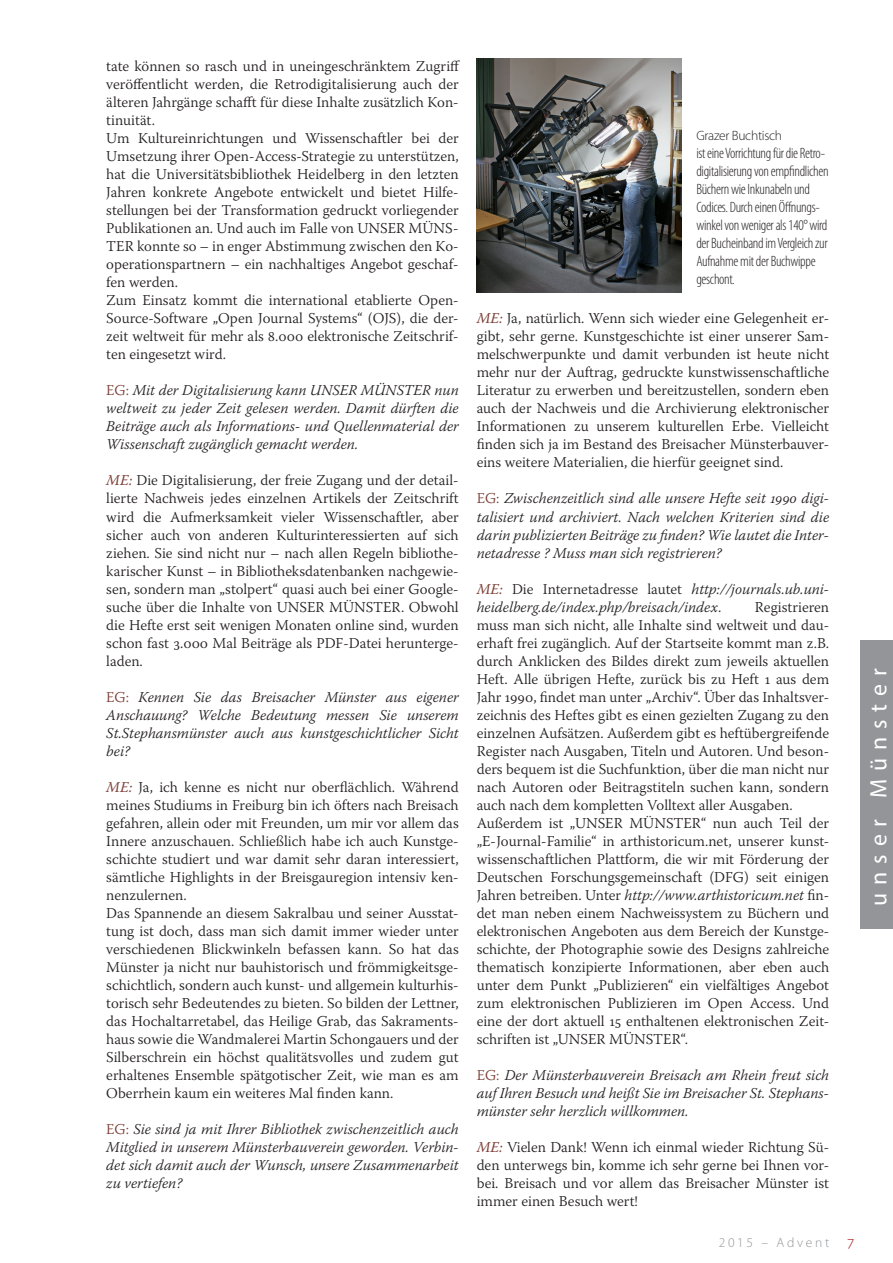
<style>
.page{position:relative;width:893px;height:1263px;background:#fff}
.page>*{position:absolute;margin:0;border:0;box-sizing:border-box;transform-origin:0 0}
.t1{font:23.85px "Myriad Pro";letter-spacing:.33em;color:#fff}
.t2{font:300 15px/18px "Warnock Pro";color:#231f20}
.t3{font:italic 300 15px/18px "Warnock Pro";color:#231f20;text-align:justify}
.t4{font:300 condensed 15px/18px "Myriad Pro";letter-spacing:-.02em;color:#231f20}
.t5{font:300 13.5px "Myriad Pro";letter-spacing:-.02em;color:#231f20}
.t6{font:13.5px "Myriad Pro Light 3";letter-spacing:.2em;color:#939598}
.s1{font-style:normal;color:#7d3f36}
.s2{font-weight:400;font-style:italic;color:#7d3f36}
.s3{font-weight:400;color:#7d3f36}
.s4{font-style:normal}
.s5{font-style:italic}
.s6{font-family:"Myriad Pro";font-weight:300;font-size:16.5px;color:#af1e22}
</style>
<div class="page">
<img style="left:477px;top:58px;width:205px;height:234px">
<div style="left:860px;top:641px;width:33px;height:288px;background:#939598"></div>
<p class="t2" style="left:106px;top:57px;width:355px">tate können so rasch und in uneingeschränktem Zugriff veröffentlicht werden, die Retrodigitalisierung auch der älteren Jahrgänge schafft für diese Inhalte zusätzlich Kon&shy;tinuität.<br>Um Kultureinrichtungen und Wissenschaftler bei der Umsetzung ihrer Open-Access-Strategie zu unterstützen, hat die Universitätsbibliothek Heidelberg in den letzten Jahren konkrete Angebote entwickelt und bietet Hilfe&shy;stellungen bei der Transformation gedruckt vorliegender Publikationen an. Und auch im Falle von UNSER MÜNS-TER konnte so – in enger Abstimmung zwischen den Ko&shy;operationspartnern – ein nachhaltiges Angebot geschaf&shy;fen werden.<br>Zum Einsatz kommt die international etablierte Open-Source-Software „Open Journal Systems“ (OJS), die der&shy;zeit weltweit für mehr als 8.000 elektronische Zeitschrif&shy;ten eingesetzt wird.</p>
<p class="t3" style="left:106px;top:381px;width:354px"><span class="s1">EG:</span> Mit der Digitalisierung kann UNSER MÜNSTER nun weltweit zu jeder Zeit gelesen werden. Damit dürften die Beiträge auch als Informations- und Quellenmaterial der Wissenschaft zugänglich gemacht werden.</p>
<p class="t2" style="left:106px;top:471px;width:354px;text-align:justify"><span class="s2">ME:</span> Die Digitalisierung, der freie Zugang und der detail&shy;lierte Nachweis jedes einzelnen Artikels der Zeitschrift wird die Aufmerksamkeit vieler Wissenschaftler, aber sicher auch von anderen Kulturinteressierten auf sich ziehen. Sie sind nicht nur – nach allen Regeln bibliothe&shy;karischer Kunst – in Bibliotheksdatenbanken nachgewie&shy;sen, sondern man „stolpert“ quasi auch bei einer Google&shy;suche über die Inhalte von UNSER MÜNSTER. Obwohl die Hefte erst seit wenigen Monaten online sind, wurden schon fast 3.000 Mal Beiträge als PDF-Datei herunterge&shy;laden.</p>
<p class="t3" style="left:106px;top:687px;width:354px"><span class="s1">EG:</span> Kennen Sie das Breisacher Münster aus eigener Anschauung? Welche Bedeutung messen Sie unserem St.Stephansmünster auch aus kunstgeschichtlicher Sicht bei?</p>
<p class="t2" style="left:106px;top:777px;width:354px"><span class="s2">ME:</span> Ja, ich kenne es nicht nur oberflächlich. Während meines Studiums in Freiburg bin ich öfters nach Breisach gefahren, allein oder mit Freunden, um mir vor allem das Innere anzuschauen. Schließlich habe ich auch Kunstge&shy;schichte studiert und war damit sehr daran interessiert, sämtliche Highlights in der Breisgauregion intensiv ken&shy;nenzulernen.<br>Das Spannende an diesem Sakralbau und seiner Ausstat&shy;tung ist doch, dass man sich damit immer wieder unter verschiedenen Blickwinkeln befassen kann. So hat das Münster ja nicht nur bauhistorisch und frömmigkeitsge&shy;schichtlich, sondern auch kunst- und allgemein kulturhis&shy;torisch sehr Bedeutendes zu bieten. So bilden der Lettner, das Hochaltarretabel, das Heilige Grab, das Sakraments&shy;haus sowie die Wandmalerei Martin Schongauers und der Silberschrein ein höchst qualitätsvolles und zudem gut erhaltenes Ensemble spätgotischer Zeit, wie man es am Oberrhein kaum ein weiteres Mal finden kann.</p>
<p class="t3" style="left:106px;top:1119px;width:354px"><span class="s1">EG:</span> Sie sind ja mit Ihrer Bibliothek zwischenzeitlich auch Mitglied in unserem Münsterbauverein geworden. Verbin&shy;det sich damit auch der Wunsch, unsere Zusammenarbeit zu vertiefen?</p>
<p class="t5" style="left:696px;top:128px;width:87px">Grazer Buchtisch</p>
<p class="t4" style="left:696px;top:145px;width:134px">ist eine Vorrichtung für die Retro&shy;digitalisierung von empfindlichen<br>Büchern wie Inkunabeln und<br>Codices. Durch einen Öffnungs&shy;winkel von weniger als 140° wird der Bucheinband im Vergleich zur<br>Aufnahme mit der Buchwippe geschont.</p>
<p class="t2" style="left:477px;top:309px;width:354px;text-align:justify"><span class="s2">ME:</span> Ja, natürlich. Wenn sich wieder eine Gelegenheit er&shy;gibt, sehr gerne. Kunstgeschichte ist einer unserer Sam&shy;melschwerpunkte und damit verbunden ist heute nicht mehr nur der Auftrag, gedruckte kunstwissenschaftliche Literatur zu erwerben und bereitzustellen, sondern eben auch der Nachweis und die Archivierung elektronischer Informationen zu unserem kulturellen Erbe. Vielleicht finden sich ja im Bestand des Breisacher Münsterbauver&shy;eins weitere Materialien, die hierfür geeignet sind.</p>
<p class="t3" style="left:477px;top:489px;width:354px"><span class="s1">EG:</span> Zwischenzeitlich sind alle unsere Hefte seit 1990 digi&shy;talisiert und archiviert. Nach welchen Kriterien sind die darin publizierten Beiträge zu finden? Wie lautet die Inter&shy;netadresse ? Muss man sich registrieren?</p>
<p class="t3" style="left:477px;top:579px;width:354px"><span class="s3">ME:</span> <span class="s4">Die Internetadresse lautet</span> http://journals.ub.uni&shy;heidelberg.de/index.php/breisach/index<span class="s4">.</span></p>
<p class="t2" style="left:477px;top:597px;width:354px;text-indent:278px">Registrieren muss man sich nicht, alle Inhalte sind weltweit und dau&shy;erhaft frei zugänglich. Auf der Startseite kommt man z.B. durch Anklicken des Bildes direkt zum jeweils aktuellen Heft. Alle übrigen Hefte, zurück bis zu Heft 1 aus dem Jahr 1990, findet man unter „Archiv“. Über das Inhaltsver&shy;zeichnis des Heftes gibt es einen gezielten Zugang zu den einzelnen Aufsätzen. Außerdem gibt es heftübergreifende Register nach Ausgaben, Titeln und Autoren. Und beson&shy;ders bequem ist die Suchfunktion, über die man nicht nur nach Autoren oder Beitragstiteln suchen kann, sondern auch nach dem kompletten Volltext aller Ausgaben.<br>Außerdem ist „UNSER MÜNSTER“ nun auch Teil der „E-Journal-Familie“ in arthistoricum.net, unserer kunst&shy;wissenschaftlichen Plattform, die wir mit Förderung der Deutschen Forschungsgemeinschaft (DFG) seit einigen Jahren betreiben. Unter <span class="s5">http://www.arthistoricum.net</span> fin&shy;det man neben einem Nachweissystem zu Büchern und elektronischen Angeboten aus dem Bereich der Kunstge&shy;schichte, der Photographie sowie des Designs zahlreiche thematisch konzipierte Informationen, aber eben auch unter dem Punkt „Publizieren“ ein vielfältiges Angebot zum elektronischen Publizieren im Open Access. Und eine der dort aktuell 15 enthaltenen elektronischen Zeit&shy;schriften ist „UNSER MÜNSTER“.</p>
<p class="t3" style="left:477px;top:1065px;width:354px"><span class="s1">EG:</span> Der Münsterbauverein Breisach am Rhein freut sich auf Ihren Besuch und heißt Sie im Breisacher St. Stephans&shy;münster sehr herzlich willkommen.</p>
<p class="t2" style="left:477px;top:1137px;width:354px;text-align:justify"><span class="s2">ME:</span> Vielen Dank! Wenn ich einmal wieder Richtung Sü&shy;den unterwegs bin, komme ich sehr gerne bei Ihnen vor&shy;bei. Breisach und vor allem das Breisacher Münster ist immer einen Besuch wert!</p>
<p class="t6" style="left:719px;top:1235px;width:137px">2015 – Advent <span class="s6">7</span></p>
<h1 class="t1" style="left:864px;top:906px;width:238px;rotate:-90deg">unser Münster</h1>
</div>
